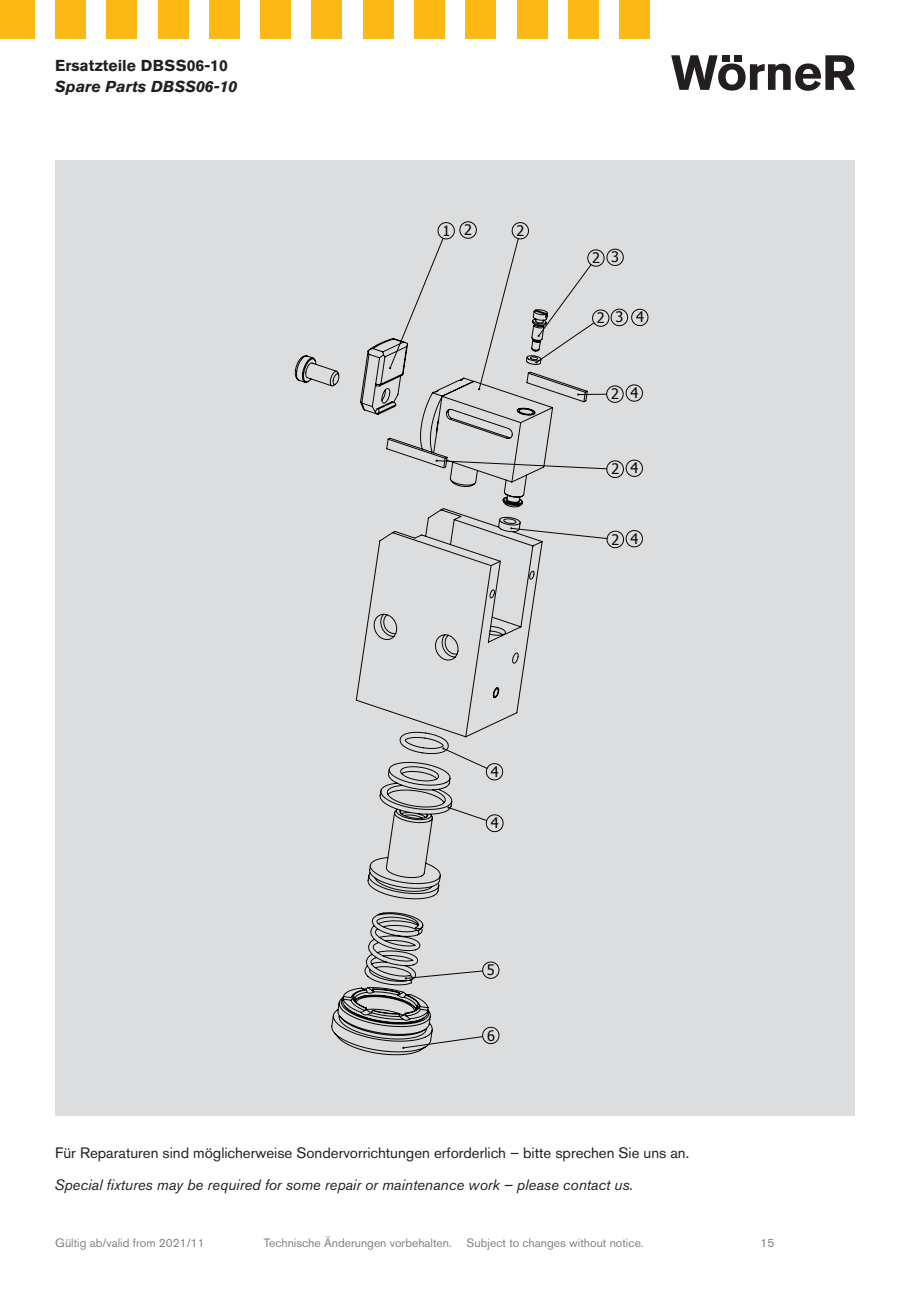
<style>
.page{position:relative;width:919px;height:1289px;background:#fff}
.page>*{position:absolute;margin:0;border:0;box-sizing:border-box;transform-origin:0 0}
.t1{font:700 15.75px "Akzidenz Grotesk BE";color:#231f20}
.t2{font:italic 700 15.75px "Akzidenz Grotesk BE";color:#231f20}
.t3{font:15px "Akzidenz Grotesk BE";color:#231f20}
.t4{font:italic 15px "Akzidenz Grotesk BE";color:#231f20}
.t5{font:14.4px "Tahoma";color:#040503}
.t6{font:12px "Akzidenz Grotesk BE";color:#808285}
</style>
<div class="page">
<svg style="left:671px;top:55px;width:184px;height:36px"></svg>
<div style="left:0;top:0;width:34px;height:38px;background:#fcb814"></div>
<div style="left:55px;top:0;width:30px;height:38px;background:#fcb814"></div>
<div style="left:107px;top:0;width:30px;height:38px;background:#fcb814"></div>
<div style="left:158px;top:0;width:30px;height:38px;background:#fcb814"></div>
<div style="left:209px;top:0;width:30px;height:38px;background:#fcb814"></div>
<div style="left:260px;top:0;width:31px;height:38px;background:#fcb814"></div>
<div style="left:312px;top:0;width:30px;height:38px;background:#fcb814"></div>
<div style="left:363px;top:0;width:30px;height:38px;background:#fcb814"></div>
<div style="left:414px;top:0;width:30px;height:38px;background:#fcb814"></div>
<div style="left:466px;top:0;width:30px;height:38px;background:#fcb814"></div>
<div style="left:517px;top:0;width:30px;height:38px;background:#fcb814"></div>
<div style="left:568px;top:0;width:30px;height:38px;background:#fcb814"></div>
<div style="left:619px;top:0;width:31px;height:38px;background:#fcb814"></div>
<div style="left:55px;top:160px;width:800px;height:955px;background:#dcdddf"></div>
<svg style="left:437px;top:221px;width:212px;height:328px"></svg>
<svg style="left:413px;top:237px;width:195px;height:312px"></svg>
<svg style="left:294px;top:309px;width:294px;height:746px"></svg>
<h1 class="t1" style="left:55px;top:57px;width:174px">Ersatzteile DBSS06-10</h1>
<h1 class="t2" style="left:55px;top:77px;width:183px">Spare Parts DBSS06-10</h1>
<p class="t5" style="left:464px;top:220px;width:9px">2</p>
<p class="t5" style="left:442px;top:221px;width:9px">1</p>
<p class="t5" style="left:516px;top:221px;width:9px">2</p>
<p class="t5" style="left:592px;top:248px;width:9px">2</p>
<p class="t5" style="left:611px;top:247px;width:9px">3</p>
<p class="t5" style="left:597px;top:307px;width:49px">234</p>
<p class="t5" style="left:611px;top:384px;width:29px">2 4</p>
<p class="t5" style="left:611px;top:459px;width:28px">2 4</p>
<p class="t5" style="left:611px;top:529px;width:28px">2 4</p>
<p class="t5" style="left:490px;top:762px;width:9px">4</p>
<p class="t5" style="left:491px;top:813px;width:9px">4</p>
<p class="t5" style="left:487px;top:960px;width:9px">5</p>
<p class="t5" style="left:487px;top:1025px;width:9px">6</p>
<p class="t3" style="left:55px;top:1144px;width:635px">Für Reparaturen sind möglicherweise Sondervorrichtungen erforderlich – bitte sprechen Sie uns an.</p>
<p class="t4" style="left:54px;top:1175px;width:580px">Special fixtures may be required for some repair or maintenance work – please contact us.</p>
<p class="t6" style="left:55px;top:1235px;width:151px">Gültig ab/valid from 2021/11</p>
<p class="t6" style="left:264px;top:1235px;width:381px">Technische Änderungen vorbehalten. Subject to changes without notice.</p>
<p class="t6" style="left:760px;top:1235px;width:15px">15</p>
</div>
